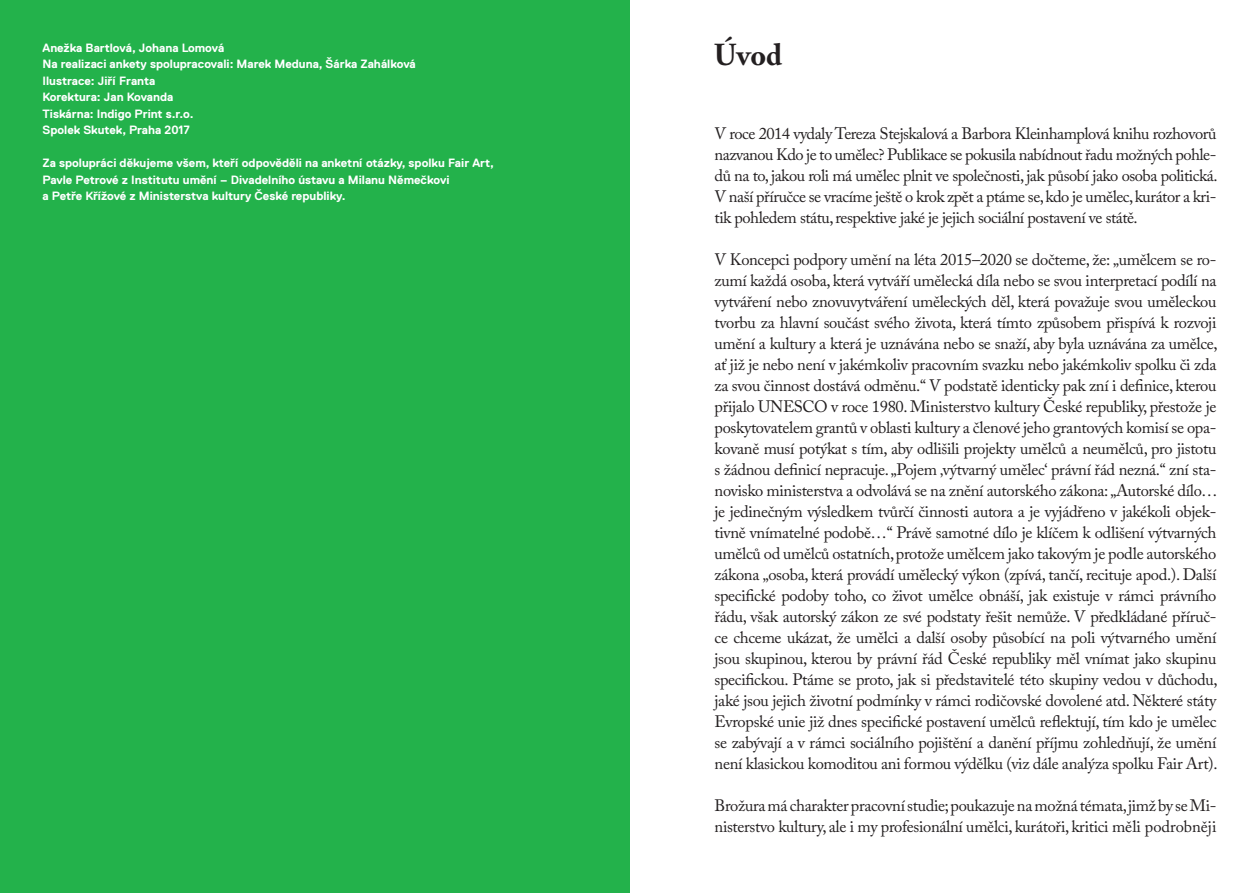
<style>
.page{position:relative;width:1259px;height:893px;background:#fff}
.page>*{position:absolute;margin:0;border:0;box-sizing:border-box;transform-origin:0 0}
.t1{font:700 30px "Adobe Caslon Pro";color:#231f20}
.t2{font:16.5px/21px "Adobe Caslon Pro";letter-spacing:-.02em;color:#231f20;text-align:justify}
.t3{font:700 12px/16.5px "Replica Pro";color:#fff}
</style>
<div class="page">
<div style="left:0;top:0;width:629px;height:893px;background:#23b24b"></div>
<p class="t3" style="left:43px;top:40px;width:375px">Anežka Bartlová, Johana Lomová<br>Na realizaci ankety spolupracovali: Marek Meduna, Šárka Zahálková Ilustrace: Jiří Franta<br>Korektura: Jan Kovanda<br>Tiskárna: Indigo Print s.r.o.<br>Spolek Skutek, Praha 2017</p>
<p class="t3" style="left:43px;top:155px;width:453px">Za spolupráci děkujeme všem, kteří odpověděli na anketní otázky, spolku Fair Art,<br>Pavle Petrové z Institutu umění – Divadelního ústavu a Milanu Němečkovi<br>a Petře Křížové z Ministerstva kultury České republiky.</p>
<h1 class="t1" style="left:714px;top:37px;width:69px">Úvod</h1>
<p class="t2" style="left:714px;top:123px;width:504px">V roce 2014 vydaly Tereza Stejskalová a Barbora Kleinhamplová knihu rozhovorů nazvanou Kdo je to umělec? Publikace se pokusila nabídnout řadu možných pohle&shy;dů na to, jakou roli má umělec plnit ve společnosti, jak působí jako osoba politická.<br>V naší příručce se vracíme ještě o krok zpět a ptáme se, kdo je umělec, kurátor a kri&shy;tik pohledem státu, respektive jaké je jejich sociální postavení ve státě.</p>
<p class="t2" style="left:714px;top:249px;width:504px">V Koncepci podpory umění na léta 2015–2020 se dočteme, že: „umělcem se ro&shy;zumí každá osoba, která vytváří umělecká díla nebo se svou interpretací podílí na vytváření nebo znovuvytváření uměleckých děl, která považuje svou uměleckou tvorbu za hlavní součást svého života, která tímto způsobem přispívá k rozvoji umění a kultury a která je uznávána nebo se snaží, aby byla uznávána za umělce, ať již je nebo není v jakémkoliv pracovním svazku nebo jakémkoliv spolku či zda za svou činnost dostává odměnu.“ V podstatě identicky pak zní i definice, kterou přijalo UNESCO v roce 1980. Ministerstvo kultury České republiky, přestože je poskytovatelem grantů v oblasti kultury a členové jeho grantových komisí se opa&shy;kovaně musí potýkat s tím, aby odlišili projekty umělců a neumělců, pro jistotu s žádnou definicí nepracuje. „Pojem ‚výtvarný umělec‘ právní řád nezná.“ zní sta&shy;novisko ministerstva a odvolává se na znění autorského zákona: „Autorské dílo… je jedinečným výsledkem tvůrčí činnosti autora a je vyjádřeno v jakékoli objek&shy;tivně vnímatelné podobě…“ Právě samotné dílo je klíčem k odlišení výtvarných umělců od umělců ostatních, protože umělcem jako takovým je podle autorského zákona „osoba, která provádí umělecký výkon (zpívá, tančí, recituje apod.). Další specifické podoby toho, co život umělce obnáší, jak existuje v rámci právního řádu, však autorský zákon ze své podstaty řešit nemůže. V předkládané příruč&shy;ce chceme ukázat, že umělci a další osoby působící na poli výtvarného umění jsou skupinou, kterou by právní řád České republiky měl vnímat jako skupinu specifickou. Ptáme se proto, jak si představitelé této skupiny vedou v důchodu, jaké jsou jejich životní podmínky v rámci rodičovské dovolené atd. Některé státy Evropské unie již dnes specifické postavení umělců reflektují, tím kdo je umělec se zabývají a v rámci sociálního pojištění a danění příjmu zohledňují, že umění není klasickou komoditou ani formou výdělku (viz dále analýza spolku Fair Art).</p>
<p class="t2" style="left:714px;top:795px;width:503px">Brožura má charakter pracovní studie; poukazuje na možná témata,jimž by se Mi&shy;nisterstvo kultury, ale i my profesionální umělci, kurátoři, kritici měli podrobněji</p>
</div>
